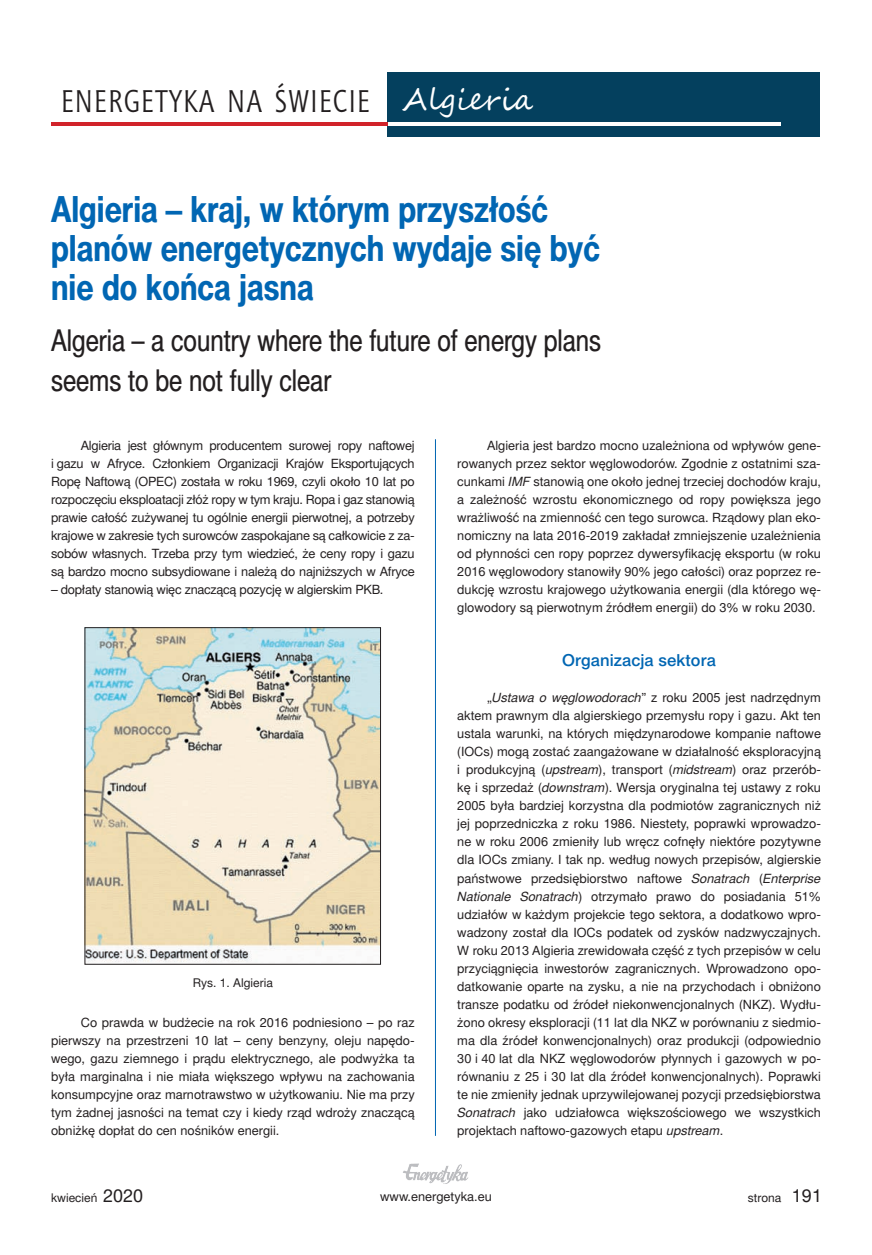
<style>
.page{position:relative;width:872px;height:1255px;background:#fff}
.page>*{position:absolute;margin:0;border:0;box-sizing:border-box;transform-origin:0 0}
.t1{font:700 36px/39px "Switzer Cnd EFN";color:#0166b3}
.t2{font:31.5px "Aerton Cnd EFN";letter-spacing:.05em;color:#231f20}
.t3{font:30px/39px "Switzer Cnd EFN";color:#231f20}
.t4{font:16.5px "Switzer EFN Medium";color:#0166b3}
.t5{font:12.75px/18px "Switzer EFN";color:#231f20;text-align:justify}
.t6{font:12.75px "Switzer EFN";letter-spacing:-.02em;color:#231f20}
.t7{font:12px "Switzer EFN";color:#231f20}
.s1{font-family:"Segoe Script";font-size:30px;color:#fff}
.s2{font-style:italic}
.s3{font-size:18px}
</style>
<div class="page">
<img style="left:403px;top:1163px;width:66px;height:21px">
<hr style="left:435px;top:439px;width:1px;height:696px;background:#0166b3">
<div style="left:387px;top:72px;width:433px;height:65px;background:#04405e"></div>
<hr style="left:51px;top:123px;width:730px;height:3px;background:#fff">
<hr style="left:51px;top:123px;width:336px;height:3px;background:#d1232a">
<img style="left:87px;top:629px;width:292px;height:333px">
<div style="left:85px;top:627px;width:296px;height:337px;border:1px solid #231f20"></div>
<h2 class="t2" style="left:61px;top:83px;width:473px">ENERGETYKA NA ŚWIECIE <span class="s1">Algieria</span></h2>
<h1 class="t1" style="left:51px;top:190px;width:550px">Algieria – kraj, w którym przyszłość planów energetycznych wydaje się być nie do końca jasna</h1>
<h3 class="t3" style="left:51px;top:322px;width:552px">Algeria – a country where the future of energy plans seems to be not fully clear</h3>
<p class="t5" style="left:51px;top:437px;width:365px;text-indent:30px">Algieria jest głównym producentem surowej ropy naftowej i gazu w Afryce. Członkiem Organizacji Krajów Eksportujących Ropę Naftową (OPEC) została w roku 1969, czyli około 10 lat po rozpoczęciu eksploatacji złóż ropy w tym kraju. Ropa i gaz stanowią prawie całość zużywanej tu ogólnie energii pierwotnej, a potrzeby krajowe w zakresie tych surowców zaspokajane są całkowicie z za&shy;sobów własnych. Trzeba przy tym wiedzieć, że ceny ropy i gazu są bardzo mocno subsydiowane i należą do najniższych w Afryce</p>
<p class="t6" style="left:51px;top:582px;width:334px">– dopłaty stanowią więc znaczącą pozycję w algierskim PKB.</p>
<p class="t7" style="left:193px;top:975px;width:82px">Rys. 1. Algieria</p>
<p class="t5" style="left:51px;top:1013px;width:365px;text-indent:30px">Co prawda w budżecie na rok 2016 podniesiono – po raz pierwszy na przestrzeni 10 lat – ceny benzyny, oleju napędo&shy;wego, gazu ziemnego i prądu elektrycznego, ale podwyżka ta była marginalna i nie miała większego wpływu na zachowania konsumpcyjne oraz marnotrawstwo w użytkowaniu. Nie ma przy tym żadnej jasności na temat czy i kiedy rząd wdroży znaczącą obniżkę dopłat do cen nośników energii.</p>
<p class="t5" style="left:457px;top:437px;width:365px;text-indent:30px">Algieria jest bardzo mocno uzależniona od wpływów gene&shy;rowanych przez sektor węglowodorów. Zgodnie z ostatnimi sza&shy;cunkami <span class="s2">IMF</span> stanowią one około jednej trzeciej dochodów kraju, a zależność wzrostu ekonomicznego od ropy powiększa jego wrażliwość na zmienność cen tego surowca. Rządowy plan eko&shy;nomiczny na lata 2016-2019 zakładał zmniejszenie uzależnienia od płynności cen ropy poprzez dywersyfikację eksportu (w roku 2016 węglowodory stanowiły 90% jego całości) oraz poprzez re&shy;dukcję wzrostu krajowego użytkowania energii (dla którego wę&shy;glowodory są pierwotnym źródłem energii) do 3% w roku 2030.</p>
<p class="t4" style="left:562px;top:650px;width:155px">Organizacja sektora</p>
<p class="t5" style="left:457px;top:689px;width:365px;text-indent:30px">„<span class="s2">Ustawa o węglowodorach</span>” z roku 2005 jest nadrzędnym aktem prawnym dla algierskiego przemysłu ropy i gazu. Akt ten ustala warunki, na których międzynarodowe kompanie naftowe (IOCs) mogą zostać zaangażowane w działalność eksploracyjną i produkcyjną (<span class="s2">upstream</span>), transport (<span class="s2">midstream</span>) oraz przerób&shy;kę i sprzedaż (<span class="s2">downstram</span>). Wersja oryginalna tej ustawy z roku 2005 była bardziej korzystna dla podmiotów zagranicznych niż jej poprzedniczka z roku 1986. Niestety, poprawki wprowadzo&shy;ne w roku 2006 zmieniły lub wręcz cofnęły niektóre pozytywne dla IOCs zmiany. I tak np. według nowych przepisów, algierskie państwowe przedsiębiorstwo naftowe <span class="s2">Sonatrach</span> (<span class="s2">Enterprise Nationale Sonatrach</span>) otrzymało prawo do posiadania 51% udziałów w każdym projekcie tego sektora, a dodatkowo wpro&shy;wadzony został dla IOCs podatek od zysków nadzwyczajnych.<br>W roku 2013 Algieria zrewidowała część z tych przepisów w celu przyciągnięcia inwestorów zagranicznych. Wprowadzono opo&shy;datkowanie oparte na zysku, a nie na przychodach i obniżono transze podatku od źródeł niekonwencjonalnych (NKZ). Wydłu&shy;żono okresy eksploracji (11 lat dla NKZ w porównaniu z siedmio&shy;ma dla źródeł konwencjonalnych) oraz produkcji (odpowiednio 30 i 40 lat dla NKZ węglowodorów płynnych i gazowych w po&shy;równaniu z 25 i 30 lat dla źródeł konwencjonalnych). Poprawki te nie zmieniły jednak uprzywilejowanej pozycji przedsiębiorstwa <span class="s2">Sonatrach</span> jako udziałowca większościowego we wszystkich projektach naftowo-gazowych etapu <span class="s2">upstream</span>.</p>
<p class="t7" style="left:51px;top:1190px;width:94px">kwiecień <span class="s3">2020</span></p>
<p class="t5" style="left:380px;top:1188px;width:113px">www.energetyka.eu</p>
<p class="t7" style="left:748px;top:1190px;width:76px">strona <span class="s3">191</span></p>
</div>
